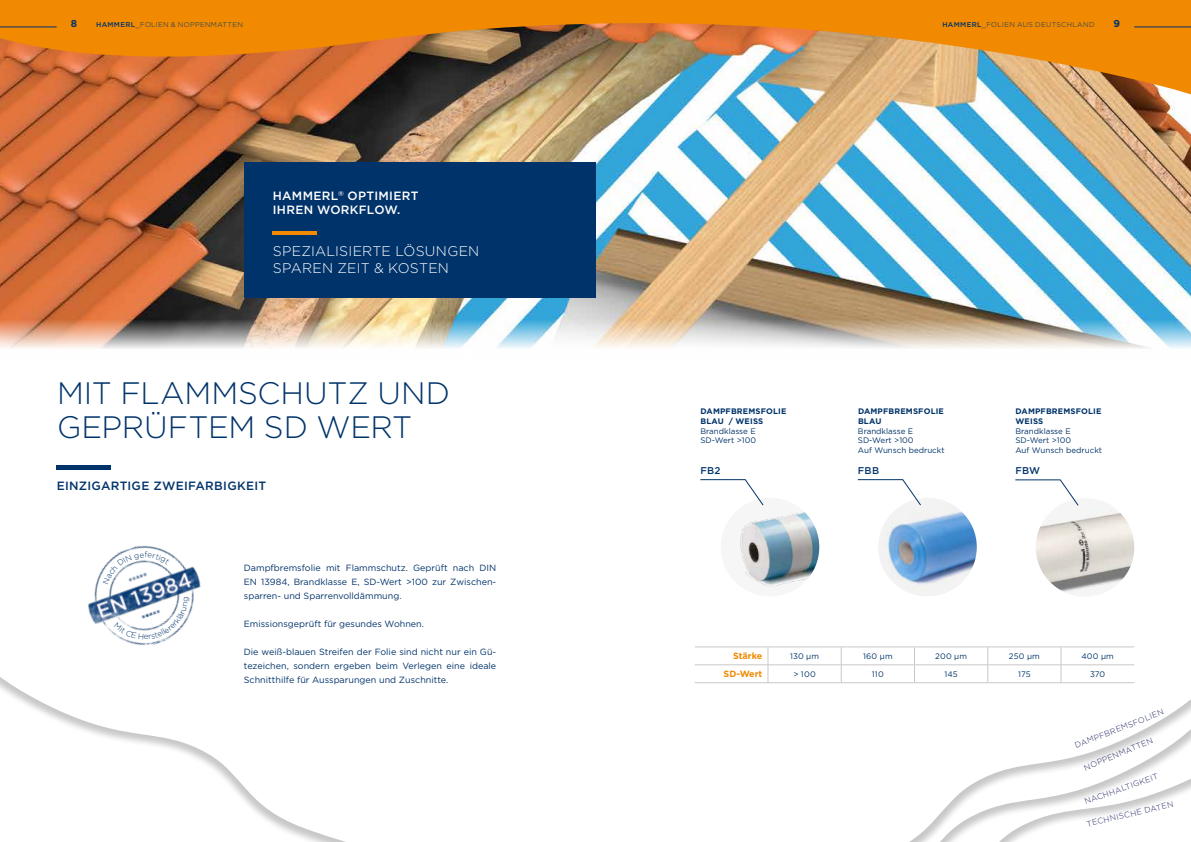
<style>
.page{position:relative;width:1191px;height:842px;background:#fff}
.page>*{position:absolute;margin:0;border:0;box-sizing:border-box;transform-origin:0 0}
.t1{font:300 31px/34px "Gotham Pro";letter-spacing:-.005em;color:#00336a}
.t2{font:300 14px/16.8px "Gotham Pro";letter-spacing:.015em;color:#fff}
.t3{font:500 12px/14.4px "Gotham Pro";letter-spacing:.025em;color:#fff}
.t4{font:500 12px "Gotham Pro";letter-spacing:.02em;color:#00336a}
.t5{font:700 10px "Gotham Pro";color:#00336a}
.t6{font:500 9.8px "Gotham Pro";letter-spacing:.02em;color:#00336a}
.t7{font:9px/14px "Gotham Pro";color:#00336a;text-align:justify}
.t8{font:700 9px "Gotham Pro";color:#f18a00}
.t9{font:8px/9.6px "Gotham Pro";color:#00336a}
.t10{font:700 8px/9.6px "Gotham Pro";letter-spacing:.02em;color:#00336a}
.t11{font:300 8px "Gotham Pro";color:#202760}
.t12{font:300 7px "Gotham Pro";letter-spacing:.045em;color:#00336a}
.s1{font-weight:500}
</style>
<div class="page">
<img style="left:0;top:97px;width:1191px;height:252px">
<img style="left:0;top:0;width:1191px;height:97px">
<hr style="left:1134px;top:27px;width:57px;height:1px;background:#00336a">
<hr style="left:0;top:27px;width:57px;height:1px;background:#00336a">
<div style="left:57px;top:465px;width:54px;height:5px;background:#00336a"></div>
<img style="left:1036px;top:504px;width:98px;height:91px">
<svg style="left:1015px;top:480px;width:63px;height:26px"></svg>
<div style="left:244px;top:162px;width:351px;height:135px;background:#00336a"></div>
<hr style="left:273px;top:231px;width:44px;height:4px;background:#f18a00">
<img style="left:720px;top:498px;width:99px;height:98px;border-radius:49px">
<svg style="left:700px;top:479px;width:63px;height:26px"></svg>
<img style="left:879px;top:498px;width:97px;height:98px">
<svg style="left:857px;top:479px;width:64px;height:26px"></svg>
<img style="left:88px;top:545px;width:113px;height:88px">
<svg style="left:767px;top:648px;width:1px;height:14px"></svg>
<svg style="left:841px;top:648px;width:1px;height:14px"></svg>
<hr style="left:694px;top:647px;width:74px;height:1px;background:#c8c8c8">
<hr style="left:768px;top:647px;width:73px;height:1px;background:#c8c8c8">
<hr style="left:841px;top:647px;width:73px;height:1px;background:#c8c8c8">
<hr style="left:914px;top:647px;width:73px;height:1px;background:#c8c8c8">
<hr style="left:987px;top:647px;width:74px;height:1px;background:#c8c8c8">
<hr style="left:1061px;top:647px;width:73px;height:1px;background:#c8c8c8">
<svg style="left:914px;top:648px;width:1px;height:14px"></svg>
<svg style="left:987px;top:647px;width:1px;height:15px"></svg>
<svg style="left:1060px;top:647px;width:1px;height:15px"></svg>
<div style="left:693px;top:662px;width:498px;height:180px;background:#000;opacity:.22"></div>
<div style="left:686px;top:698px;width:505px;height:144px;background:#fff"></div>
<div style="left:741px;top:719px;width:450px;height:123px;background:#000;opacity:.22"></div>
<svg style="left:103px;top:551px;width:67px;height:33px"></svg>
<svg style="left:114px;top:597px;width:76px;height:42px"></svg>
<p class="t5" style="left:71px;top:18px;width:8px">8</p>
<p class="t12" style="left:96px;top:21px;width:148px"><span class="s1">HAMMERL</span>_FOLIEN &amp; NOPPENMATTEN</p>
<p class="t12" style="left:942px;top:21px;width:154px"><span class="s1">HAMMERL</span>_FOLIEN AUS DEUTSCHLAND</p>
<p class="t5" style="left:1113px;top:18px;width:8px">9</p>
<h3 class="t3" style="left:273px;top:188px;width:147px">HAMMERL<sup>®</sup> OPTIMIERT<br>IHREN WORKFLOW.</h3>
<h2 class="t2" style="left:273px;top:243px;width:208px">SPEZIALISIERTE LÖSUNGEN<br>SPAREN ZEIT &amp; KOSTEN</h2>
<h1 class="t1" style="left:57px;top:377px;width:394px">MIT FLAMMSCHUTZ UND<br>GEPRÜFTEM SD WERT</h1>
<h3 class="t4" style="left:57px;top:479px;width:211px">EINZIGARTIGE ZWEIFARBIGKEIT</h3>
<p class="t7" style="left:244px;top:561px;width:254px">Dampfbremsfolie mit Flammschutz. Geprüft nach DIN EN 13984, Brandklasse E, SD-Wert &gt;100 zur Zwischen&shy;sparren- und Sparrenvolldämmung.</p>
<p class="t7" style="left:244px;top:617px;width:182px">Emissionsgeprüft für gesundes Wohnen.</p>
<p class="t7" style="left:244px;top:645px;width:254px">Die weiß-blauen Streifen der Folie sind nicht nur ein Gü&shy;tezeichen, sondern ergeben beim Verlegen eine ideale Schnitthilfe für Aussparungen und Zuschnitte.</p>
<p class="t10" style="left:700px;top:406px;width:87px">DAMPFBREMSFOLIE<br>BLAU / WEISS</p>
<p class="t9" style="left:700px;top:426px;width:57px">Brandklasse E<br>SD-Wert &gt;100</p>
<p class="t6" style="left:700px;top:465px;width:22px">FB2</p>
<p class="t10" style="left:858px;top:406px;width:87px">DAMPFBREMSFOLIE<br>BLAU</p>
<p class="t9" style="left:858px;top:426px;width:88px">Brandklasse E<br>SD-Wert &gt;100<br>Auf Wunsch bedruckt</p>
<p class="t6" style="left:858px;top:465px;width:23px">FBB</p>
<p class="t10" style="left:1015px;top:406px;width:87px">DAMPFBREMSFOLIE<br>WEISS</p>
<p class="t9" style="left:1015px;top:426px;width:88px">Brandklasse E<br>SD-Wert &gt;100<br>Auf Wunsch bedruckt</p>
<p class="t6" style="left:1015px;top:465px;width:26px">FBW</p>
<p class="t8" style="left:733px;top:651px;width:31px">Stärke</p>
<p class="t9" style="left:790px;top:651px;width:30px">130 µm</p>
<p class="t9" style="left:863px;top:651px;width:31px">160 µm</p>
<p class="t9" style="left:935px;top:651px;width:33px">200 µm</p>
<p class="t9" style="left:1009px;top:651px;width:33px">250 µm</p>
<p class="t9" style="left:1081px;top:651px;width:34px">400 µm</p>
<p class="t8" style="left:723px;top:669px;width:40px">SD-Wert</p>
<p class="t9" style="left:793px;top:669px;width:24px">&gt; 100</p>
<p class="t9" style="left:872px;top:669px;width:13px">110</p>
<p class="t9" style="left:944px;top:669px;width:15px">145</p>
<p class="t9" style="left:1018px;top:669px;width:14px">175</p>
<p class="t9" style="left:1090px;top:669px;width:17px">370</p>
<p class="t11" style="left:1073px;top:741px;width:96px;rotate:-21deg">DAMPFBREMSFOLIEN</p>
<p class="t11" style="left:1082px;top:764px;width:75px;rotate:-23deg">NOPPENMATTEN</p>
<p class="t11" style="left:1083px;top:798px;width:79px;rotate:-20deg">NACHHALTIGKEIT</p>
<p class="t11" style="left:1085px;top:820px;width:90px;rotate:-13deg">TECHNISCHE DATEN</p>
</div>
